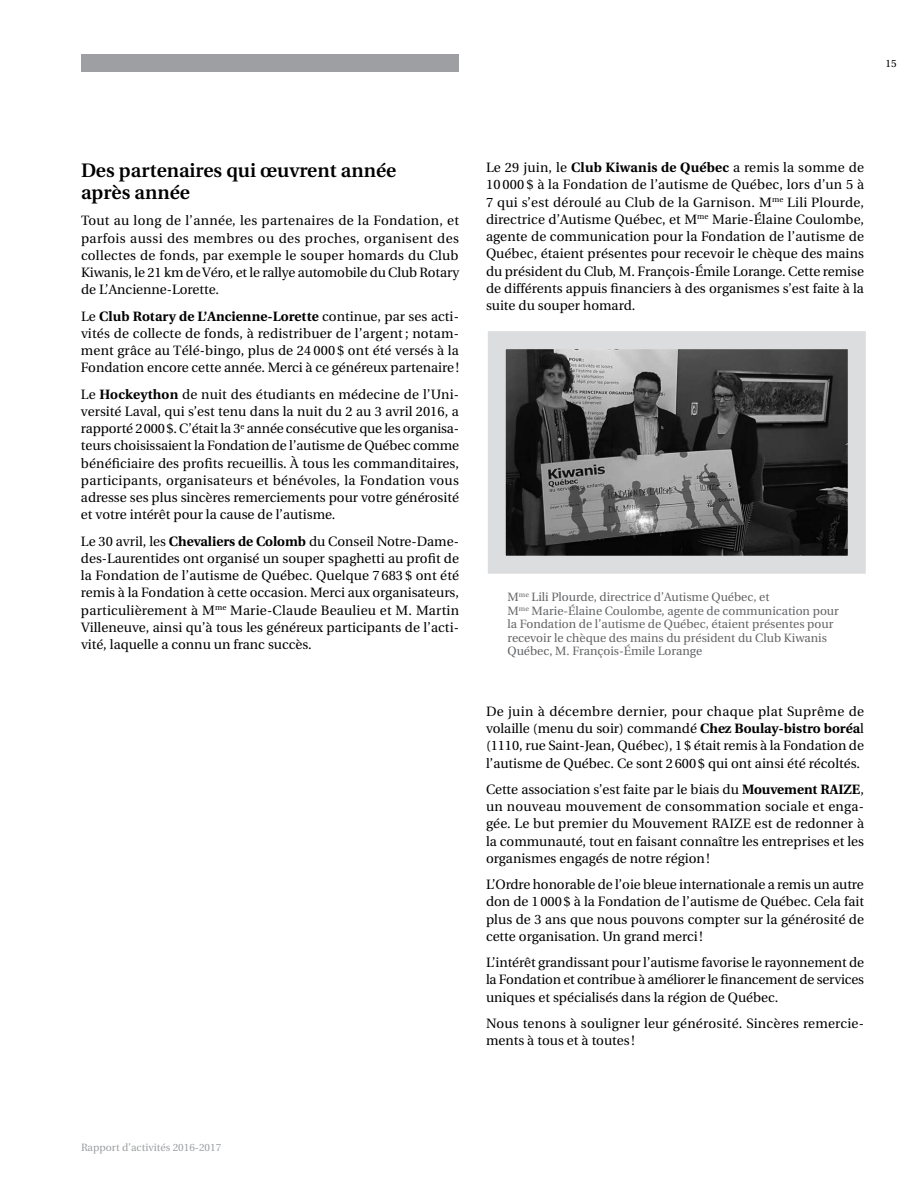
<style>
.page{position:relative;width:918px;height:1188px;background:#fff}
.page>*{position:absolute;margin:0;border:0;box-sizing:border-box;transform-origin:0 0}
.t1{font:600 19.5px/22.5px "Utopia";color:#000}
.t2{font:13.5px/17.2px "Utopia";color:#000;text-align:justify}
.t3{font:13.5px/17.2px "Utopia";letter-spacing:.02em;color:#000}
.t4{font:12px/13.5px "Utopia";color:#636466}
.t5{font:10.5px "Utopia";color:#9d9fa2}
.t6{font:10.5px "Utopia";color:#000}
.s1{font-weight:700}
</style>
<div class="page">
<div style="left:81px;top:54px;width:378px;height:18px;background:#9d9fa2"></div>
<svg style="left:488px;top:331px;width:378px;height:243px;background:#6c6c6c"></svg>
<p class="t6" style="left:885px;top:58px;width:13px">15</p>
<h1 class="t1" style="left:81px;top:159px;width:317px">Des partenaires qui œuvrent année après année</h1>
<p class="t2" style="left:81px;top:212px;width:380px">Tout au long de l’année, les partenaires de la Fondation, et parfois aussi des membres ou des proches, organisent des collectes de fonds, par exemple le souper homards du Club Kiwanis, le 21 km de Véro, et le rallye automobile du Club Rotary de L’Ancienne-Lorette.</p>
<p class="t2" style="left:81px;top:308px;width:380px">Le <span class="s1">Club Rotary de L’Ancienne-Lorette</span> continue, par ses acti&shy;vités de collecte de fonds, à redistribuer de l’argent; notam&shy;ment grâce au Télé-bingo, plus de 24 000 $ ont été versés à la Fondation encore cette année. Merci à ce généreux partenaire !</p>
<p class="t2" style="left:81px;top:386px;width:380px">Le <span class="s1">Hockeython</span> de nuit des étudiants en médecine de l’Uni&shy;versité Laval, qui s’est tenu dans la nuit du 2 au 3 avril 2016, a rapporté 2000$. C’était la 3<sup>e</sup> année consécutive que les organisa&shy;teurs choisissaient la Fondation de l’autisme de Québec comme bénéficiaire des profits recueillis. À tous les commanditaires, participants, organisateurs et bénévoles, la Fondation vous adresse ses plus sincères remerciements pour votre générosité et votre intérêt pour la cause de l’autisme.</p>
<p class="t2" style="left:81px;top:533px;width:380px">Le 30 avril, les <span class="s1">Chevaliers de Colomb</span> du Conseil Notre-Dame&shy;des-Laurentides ont organisé un souper spaghetti au profit de la Fondation de l’autisme de Québec. Quelque 7683 $ ont été remis à la Fondation à cette occasion. Merci aux organisateurs, particulièrement à M<sup>me</sup> Marie-Claude Beaulieu et M. Martin Villeneuve, ainsi qu’à tous les généreux participants de l’acti&shy;vité, laquelle a connu un franc succès.</p>
<p class="t2" style="left:486px;top:159px;width:380px">Le 29 juin, le <span class="s1">Club Kiwanis de Québec</span> a remis la somme de 10 000 $ à la Fondation de l’autisme de Québec, lors d’un 5 à 7 qui s’est déroulé au Club de la Garnison. M<sup>me</sup> Lili Plourde, directrice d’Autisme Québec, et M<sup>me</sup> Marie-Élaine Coulombe, agente de communication pour la Fondation de l’autisme de Québec, étaient présentes pour recevoir le chèque des mains du président du Club, M. François-Émile Lorange. Cette remise de différents appuis financiers à des organismes s’est faite à la suite du souper homard.</p>
<p class="t4" style="left:508px;top:591px;width:333px">M<sup>me</sup> Lili Plourde, directrice d’Autisme Québec, et<br>M<sup>me</sup> Marie-Élaine Coulombe, agente de communication pour la Fondation de l’autisme de Québec, étaient présentes pour recevoir le chèque des mains du président du Club Kiwanis Québec, M. François-Émile Lorange</p>
<p class="t2" style="left:486px;top:703px;width:380px">De juin à décembre dernier, pour chaque plat Suprême de volaille (menu du soir) commandé <span class="s1">Chez Boulay-bistro boréa</span>l (1110, rue Saint-Jean, Québec), 1$ était remis à la Fondation de l’autisme de Québec. Ce sont 2 600 $ qui ont ainsi été récoltés.</p>
<p class="t2" style="left:486px;top:781px;width:380px">Cette association s’est faite par le biais du <span class="s1">Mouvement RAIZE</span>, un nouveau mouvement de consommation sociale et enga&shy;gée. Le but premier du Mouvement RAIZE est de redonner à la communauté, tout en faisant connaître les entreprises et les organismes engagés de notre région !</p>
<p class="t2" style="left:486px;top:876px;width:380px">L’Ordre honorable de l’oie bleue internationale a remis un autre don de 1 000 $ à la Fondation de l’autisme de Québec. Cela fait plus de 3 ans que nous pouvons compter sur la générosité de cette organisation. Un grand merci !</p>
<p class="t2" style="left:486px;top:954px;width:380px">L’intérêt grandissant pour l’autisme favorise le rayonnement de la Fondation et contribue à améliorer le financement de services uniques et spécialisés dans la région de Québec.</p>
<p class="t3" style="left:486px;top:1015px;width:380px">Nous tenons à souligner leur générosité. Sincères remercie&shy;ments à tous et à toutes !</p>
<p class="t5" style="left:81px;top:1142px;width:142px">Rapport d’activités 2016-2017</p>
</div>
